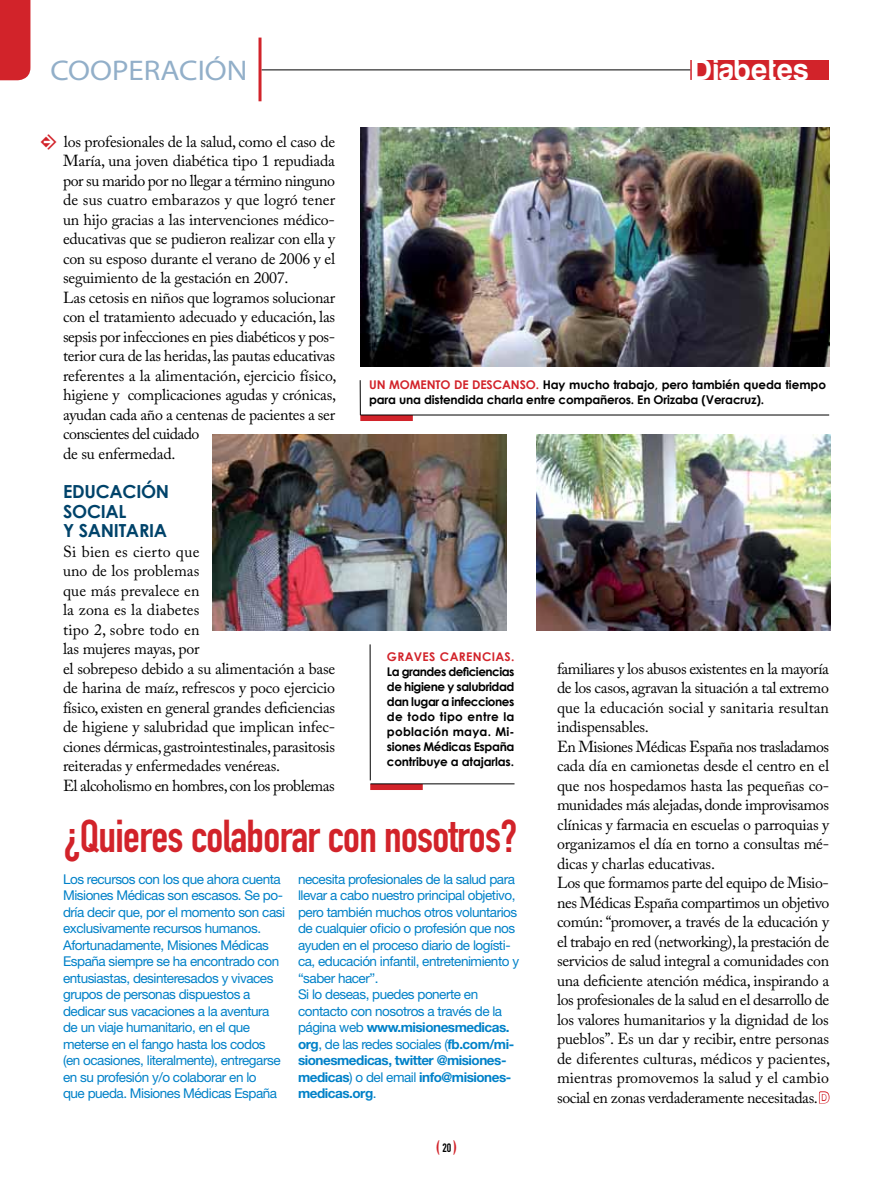
<style>
.page{position:relative;width:893px;height:1191px;background:#fff}
.page>*{position:absolute;margin:0;border:0;box-sizing:border-box;transform-origin:0 0}
.t1{font:45.45px "DIN Engschrift Std";letter-spacing:-.015em;color:#d2232a}
.t2{font:700 30.6px "Harabara";letter-spacing:.05em;color:#fff}
.t3{font:semi-expanded 28.5px "Myriad Pro";color:#92afc9}
.t4{font:19.95px "Pointers";color:#d2232a}
.t5{font:700 18px/19.5px "Century Gothic";color:#00436a}
.t6{font:18px "DIN Engschrift Std";color:#d2232a}
.t7{font:15.9px/19.5px "Adobe Caslon Pro";letter-spacing:-.015em;color:#000}
.t8{font:13.5px/16.5px "Helvetica Neue LT Std";letter-spacing:-.035em;color:#0081c8}
.t9{font:700 12px/15px "Century Gothic";letter-spacing:-.015em;color:#000;text-align:justify}
.t10{font:700 12px "Century Gothic";letter-spacing:.03em;color:#d2232a}
.s1{color:#d2232a}
.s2{font-family:"Harabara";font-weight:700;color:#fff}
.s3{font-weight:700}
.s4{font-size:12px;color:#000}
</style>
<div class="page">
<div style="left:0;top:0;width:30px;height:80px;background:#d2232a"></div>
<hr style="left:690px;top:60px;width:2px;height:20px;background:#d2232a">
<div style="left:695px;top:60px;width:134px;height:20px;background:#d2232a"></div>
<hr style="left:261px;top:70px;width:429px;height:1px;background:#000">
<svg style="left:819px;top:1091px;width:11px;height:13px"></svg>
<img style="left:212px;top:434px;width:294px;height:196px">
<img style="left:536px;top:434px;width:294px;height:196px">
<img style="left:360px;top:127px;width:469px;height:240px">
<hr style="left:370px;top:644px;width:1px;height:136px;background:#000">
<div style="left:370px;top:784px;width:53px;height:6px;background:#d2232a"></div>
<hr style="left:370px;top:783px;width:144px;height:1px;background:#000">
<hr style="left:360px;top:380px;width:1px;height:35px;background:#000">
<div style="left:360px;top:415px;width:53px;height:6px;background:#d2232a"></div>
<hr style="left:360px;top:415px;width:469px;height:1px;background:#000">
<hr style="left:258px;top:38px;width:3px;height:63px;background:#d2232a">
<h3 class="t3" style="left:50px;top:54px;width:199px">COoPERACIóN</h3>
<h2 class="t2" style="left:694px;top:54px;width:116px">Diabetes</h2>
<p class="t4" style="left:41px;top:132px;width:20px">m</p>
<p class="t7" style="left:63px;top:132px;width:275px">los profesionales de la salud, como el caso de María, una joven diabética tipo 1 repudiada por su marido por no llegar a término ninguno de sus cuatro embarazos y que logró tener un hijo gracias a las intervenciones médico&shy;educativas que se pudieron realizar con ella y con su esposo durante el verano de 2006 y el seguimiento de la gestación en 2007.<br>Las cetosis en niños que logramos solucionar con el tratamiento adecuado y educación, las sepsis por infecciones en pies diabéticos y pos&shy;terior cura de las heridas, las pautas educativas referentes a la alimentación, ejercicio físico, higiene y complicaciones agudas y crónicas, ayudan cada año a centenas de pacientes a ser conscientes del cuidado<br>de su enfermedad.</p>
<p class="t5" style="left:63px;top:481px;width:27px">Educación social y sanitaria</p>
<p class="t7" style="left:63px;top:541px;width:274px">Si bien es cierto que<br>uno de los problemas<br>que más prevalece en<br>la zona es la diabetes<br>tipo 2, sobre todo en<br>las mujeres mayas, por<br>el sobrepeso debido a su alimentación a base de harina de maíz, refrescos y poco ejercicio físico, existen en general grandes deficiencias de higiene y salubridad que implican infec&shy;ciones dérmicas, gastrointestinales, parasitosis reiteradas y enfermedades venéreas.<br>El alcoholismo en hombres, con los problemas</p>
<p class="t9" style="left:369px;top:376px;width:458px;text-indent:167px"><span class="s1">.</span> Hay mucho trabajo, pero también queda tiempo para una distendida charla entre compañeros. En Orizaba (Veracruz).</p>
<p class="t10" style="left:369px;top:377px;width:30px">Un momento</p>
<p class="t10" style="left:454px;top:377px;width:27px">de descanso</p>
<p class="t10" style="left:387px;top:649px;width:129px">GRAVES CARENCIAS.</p>
<p class="t9" style="left:387px;top:663px;width:129px">La grandes deficiencias de higiene y salubridad dan lugar a infecciones de todo tipo entre la población maya. Mi&shy;siones Médicas España contribuye a atajarlas.</p>
<p class="t7" style="left:557px;top:658px;width:275px">familiares y los abusos existentes en la mayoría de los casos, agravan la situación a tal extremo que la educación social y sanitaria resultan indispensables.<br>En Misiones Médicas España nos trasladamos cada día en camionetas desde el centro en el que nos hospedamos hasta las pequeñas co&shy;munidades más alejadas, donde improvisamos clínicas y farmacia en escuelas o parroquias y organizamos el día en torno a consultas mé&shy;dicas y charlas educativas.<br>Los que formamos parte del equipo de Misio&shy;nes Médicas España compartimos un objetivo común: “promover, a través de la educación y el trabajo en red (networking), la prestación de servicios de salud integral a comunidades con una deficiente atención médica, inspirando a los profesionales de la salud en el desarrollo de los valores humanitarios y la dignidad de los pueblos”. Es un dar y recibir, entre personas de diferentes culturas, médicos y pacientes, mientras promovemos la salud y el cambio social en zonas verdaderamente necesitadas. <span class="s2">D</span></p>
<h1 class="t1" style="left:64px;top:809px;width:455px">¿Quieres colaborar con nosotros?</h1>
<p class="t8" style="left:63px;top:870px;width:224px">Los recursos con los que ahora cuenta Misiones Médicas son escasos. Se po&shy;dría decir que, por el momento son casi exclusivamente recursos humanos.<br>Afortunadamente, Misiones Médicas España siempre se ha encontrado con entusiastas, desinteresados y vivaces grupos de personas dispuestos a dedicar sus vacaciones a la aventura de un viaje humanitario, en el que meterse en el fango hasta los codos (en ocasiones, literalmente), entregarse en su profesión y/o colaborar en lo<br>que pueda. Misiones Médicas España</p>
<p class="t8" style="left:298px;top:870px;width:223px">necesita profesionales de la salud para llevar a cabo nuestro principal objetivo, pero también muchos otros voluntarios de cualquier oficio o profesión que nos ayuden en el proceso diario de logísti&shy;ca, educación infantil, entretenimiento y “saber hacer”.<br>Si lo deseas, puedes ponerte en contacto con nosotros a través de la página web <span class="s3">www.misionesmedicas. org</span>, de las redes sociales (<span class="s3">fb.com/mi&shy;sionesmedicas, twitter @misiones&shy;medicas</span>) o del email <span class="s3">info@misiones&shy;medicas.org</span>.</p>
<p class="t6" style="left:436px;top:1136px;width:23px">(<span class="s4">20</span> )</p>
</div>
